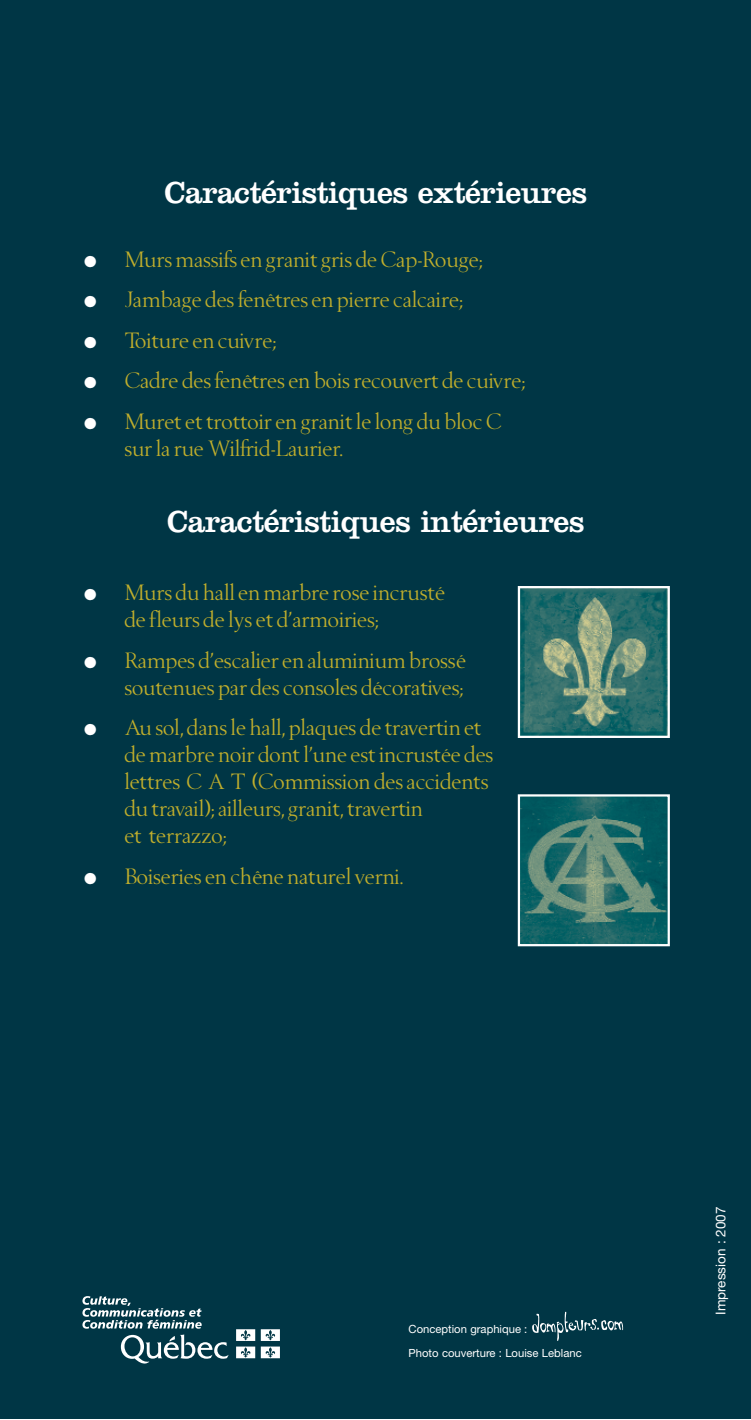
<style>
.page{position:relative;width:751px;height:1420px;background:#fff}
.page>*{position:absolute;margin:0;border:0;box-sizing:border-box;transform-origin:0 0}
.t1{font:31.5px "Clarendon";letter-spacing:-.02em;color:#fff}
.t2{font:22.5px/27px "OPTI Berling Agency";color:#c0ae2c}
.t3{font:13.5px "Helvetica Neue";color:#fff}
.t4{font:11.25px "Helvetica Neue";color:#fff}
.s1{color:#fff}
</style>
<div class="page">
<div style="left:1px;top:0;width:749px;height:1418px;background:#003645"></div>
<img style="left:520px;top:797px;width:146px;height:146px">
<div style="left:517px;top:794px;width:152px;height:152px;border:2px solid #fff"></div>
<img style="left:520px;top:589px;width:146px;height:146px">
<div style="left:517px;top:586px;width:152px;height:152px;border:2px solid #fff"></div>
<svg style="left:532px;top:1311px;width:90px;height:29px"></svg>
<svg style="left:121px;top:1334px;width:107px;height:29px"></svg>
<svg style="left:82px;top:1296px;width:119px;height:32px"></svg>
<svg style="left:236px;top:1329px;width:44px;height:11px"></svg>
<svg style="left:236px;top:1346px;width:44px;height:11px"></svg>
<h1 class="t1" style="left:164px;top:181px;width:423px">Caractéristiques extérieures</h1>
<p class="t2" style="left:84px;top:248px;width:400px"><span class="s1">●</span> Murs massifs en granit gris de Cap-Rouge;</p>
<p class="t2" style="left:84px;top:289px;width:380px"><span class="s1">●</span> Jambage des fenêtres en pierre calcaire;</p>
<p class="t2" style="left:84px;top:329px;width:194px"><span class="s1">●</span> Toiture en cuivre;</p>
<p class="t2" style="left:84px;top:370px;width:442px"><span class="s1">●</span> Cadre des fenêtres en bois recouvert de cuivre;</p>
<p class="t2" style="left:125px;top:410px;width:378px;text-indent:-40px"><span class="s1">●</span> Muret et trottoir en granit le long du bloc C sur la rue Wilfrid-Laurier.</p>
<h1 class="t1" style="left:167px;top:510px;width:418px">Caractéristiques intérieures</h1>
<p class="t2" style="left:125px;top:581px;width:321px;text-indent:-40px"><span class="s1">●</span> Murs du hall en marbre rose incrusté de fleurs de lys et d’armoiries;</p>
<p class="t2" style="left:84px;top:649px;width:383px;text-align:right"><span class="s1">●</span> Rampes d’escalier en aluminium brossé soutenues par des consoles décoratives;</p>
<p class="t2" style="left:125px;top:716px;width:370px;text-indent:-40px"><span class="s1">●</span> Au sol, dans le hall, plaques de travertin et de marbre noir dont l’une est incrustée des lettres C A T (Commission des accidents du travail); ailleurs, granit, travertin<br>et terrazzo;</p>
<p class="t2" style="left:84px;top:865px;width:320px"><span class="s1">●</span> Boiseries en chêne naturel verni.</p>
<p class="t4" style="left:408px;top:1324px;width:120px">Conception graphique :</p>
<p class="t4" style="left:408px;top:1349px;width:175px">Photo couverture : Louise Leblanc</p>
<p class="t3" style="left:715px;top:1314px;width:110px;rotate:-90deg">Impression : 2007</p>
</div>
